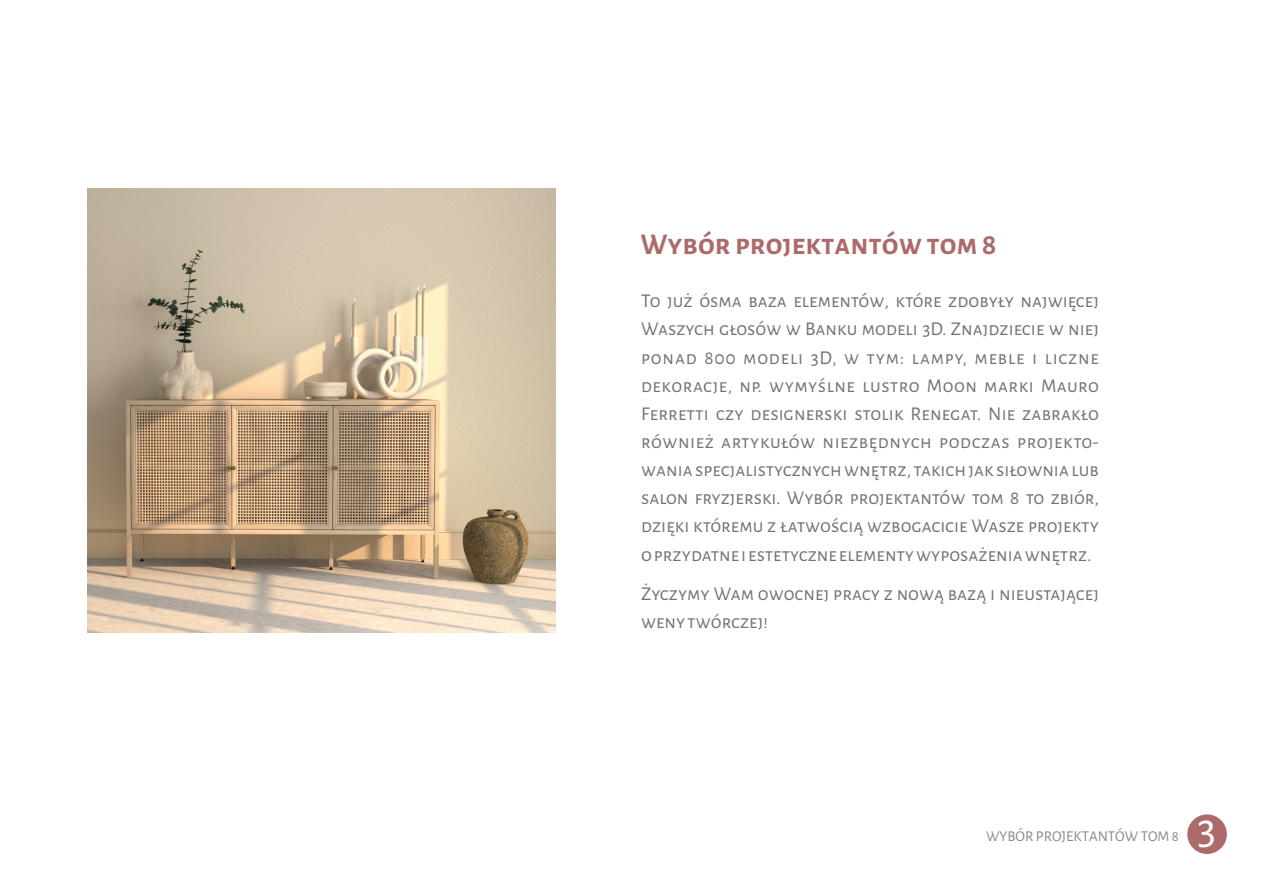
<style>
.page{position:relative;width:1263px;height:893px;background:#fff}
.page>*{position:absolute;margin:0;border:0;box-sizing:border-box;transform-origin:0 0}
.t1{font:45px "Alegreya Sans SC";color:#fefefe}
.t2{font:700 30px "Alegreya Sans SC";color:#ad6a6a}
.t3{font:19.5px/28.2px "Alegreya Sans SC";color:#727271;text-align:justify}
.t4{font:15px "Alegreya Sans SC";color:#898989}
</style>
<div class="page">
<img style="left:87px;top:189px;width:468px;height:444px">
<div style="left:1187px;top:814px;width:40px;height:40px;background:#ad6a6a;border-radius:50%"></div>
<h2 class="t2" style="left:640px;top:230px;width:358px">Wybór projektantów tom 8</h2>
<p class="t3" style="left:641px;top:287px;width:459px">To już ósma baza elementów, które zdobyły najwięcej Waszych głosów w Banku modeli 3D. Znajdziecie w niej ponad 800 modeli 3D, w tym: lampy, meble i liczne dekoracje, np. wymyślne lustro Moon marki Mauro Ferretti czy designerski stolik Renegat. Nie zabrakło również artykułów niezbędnych podczas projekto&shy;wania specjalistycznych wnętrz, takich jak siłownia lub salon fryzjerski. Wybór projektantów tom 8 to zbiór, dzięki któremu z łatwością wzbogacicie Wasze projekty o przydatne i estetyczne elementy wyposażenia wnętrz.</p>
<p class="t3" style="left:641px;top:580px;width:459px">Życzymy Wam owocnej pracy z nową bazą i nieustającej weny twórczej!</p>
<p class="t4" style="left:986px;top:829px;width:194px">WYBÓR PROJEKTANTÓW TOM 8</p>
<h1 class="t1" style="left:1197px;top:807px;width:20px">3</h1>
</div>
